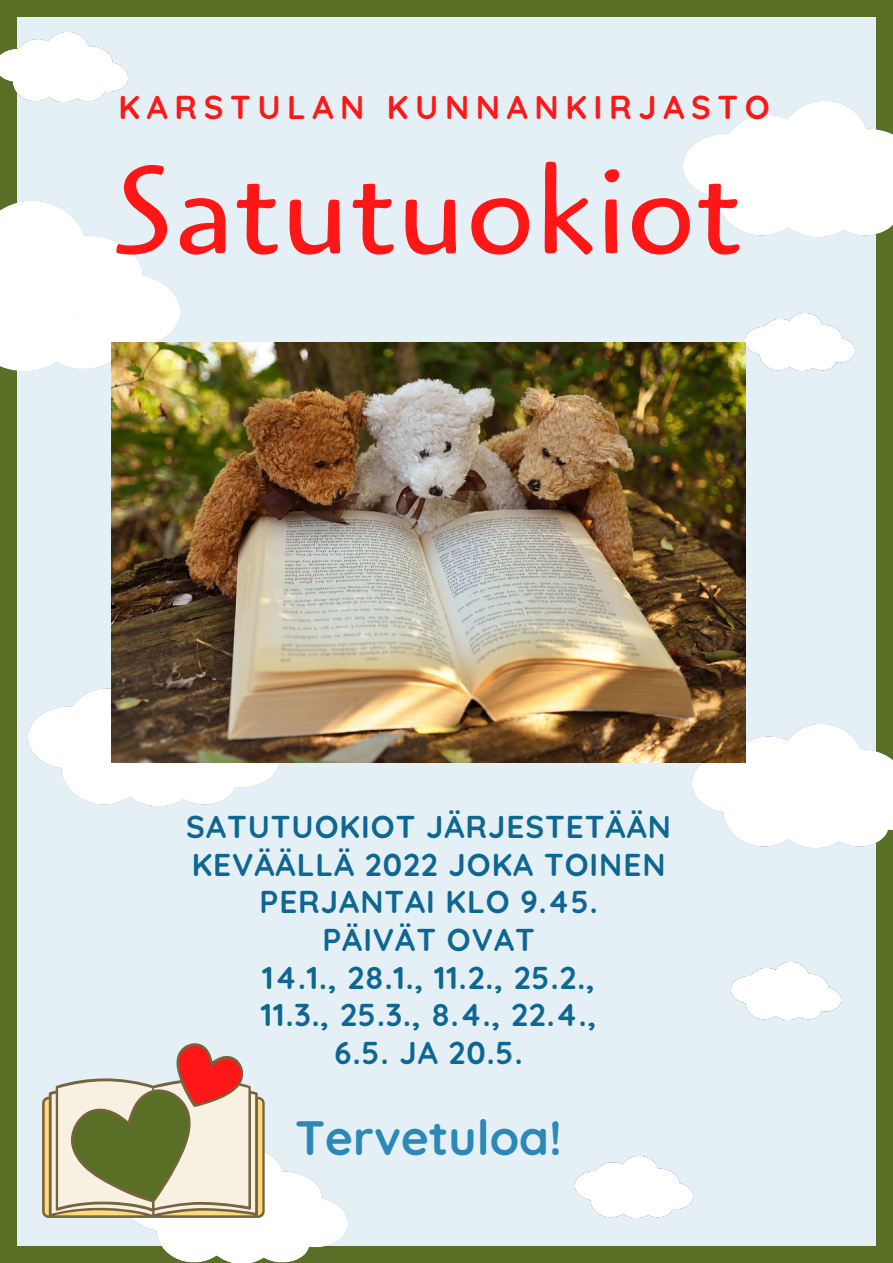
<style>
.page{position:relative;width:893px;height:1263px;background:#596f25}
.page>*{position:absolute;margin:0;border:0;box-sizing:border-box;transform-origin:0 0}
.t1{font:123.82px "Cagliostro";letter-spacing:.005em;color:#ff1616}
.t2{font:700 48px "Quicksand";color:#2c88b6}
.t3{font:700 33px "Quicksand";letter-spacing:.2em;color:#ff1616}
.t4{font:700 31.5px/37.7px "Quicksand";letter-spacing:.03em;color:#0e6692;text-align:center}
</style>
<div class="page">
<div style="left:17px;top:17px;width:859px;height:1229px;background:#e4f0f6"></div>
<img style="left:0;top:201px;width:179px;height:170px">
<img style="left:693px;top:725px;width:200px;height:123px">
<img style="left:28px;top:675px;width:251px;height:131px">
<img style="left:745px;top:314px;width:109px;height:57px">
<img style="left:683px;top:102px;width:210px;height:135px">
<img style="left:0;top:33px;width:127px;height:69px">
<img style="left:575px;top:1156px;width:117px;height:61px">
<img style="left:112px;top:342px;width:633px;height:421px">
<img style="left:731px;top:962px;width:109px;height:58px">
<img style="left:133px;top:1152px;width:214px;height:111px">
<svg style="left:42px;top:1043px;width:223px;height:175px"></svg>
<p class="t3" style="left:119px;top:86px;width:652px">KARSTULAN KUNNANKIRJASTO</p>
<p class="t1" style="left:115px;top:129px;width:628px">Satutuokiot</p>
<p class="t4" style="left:186px;top:807px;width:486px">SATUTUOKIOT JÄRJESTETÄÄN<br>KEVÄÄLLÄ 2022 JOKA TOINEN<br>PERJANTAI KLO 9.45.</p>
<p class="t4" style="left:322px;top:920px;width:214px">PÄIVÄT OVAT</p>
<p class="t4" style="left:262px;top:958px;width:334px">14.1., 28.1., 11.2., 25.2.,</p>
<p class="t4" style="left:261px;top:996px;width:337px">11.3., 25.3., 8.4., 22.4.,</p>
<p class="t4" style="left:335px;top:1033px;width:189px">6.5. JA 20.5.</p>
<p class="t2" style="left:295px;top:1106px;width:268px">Tervetuloa!</p>
</div>
